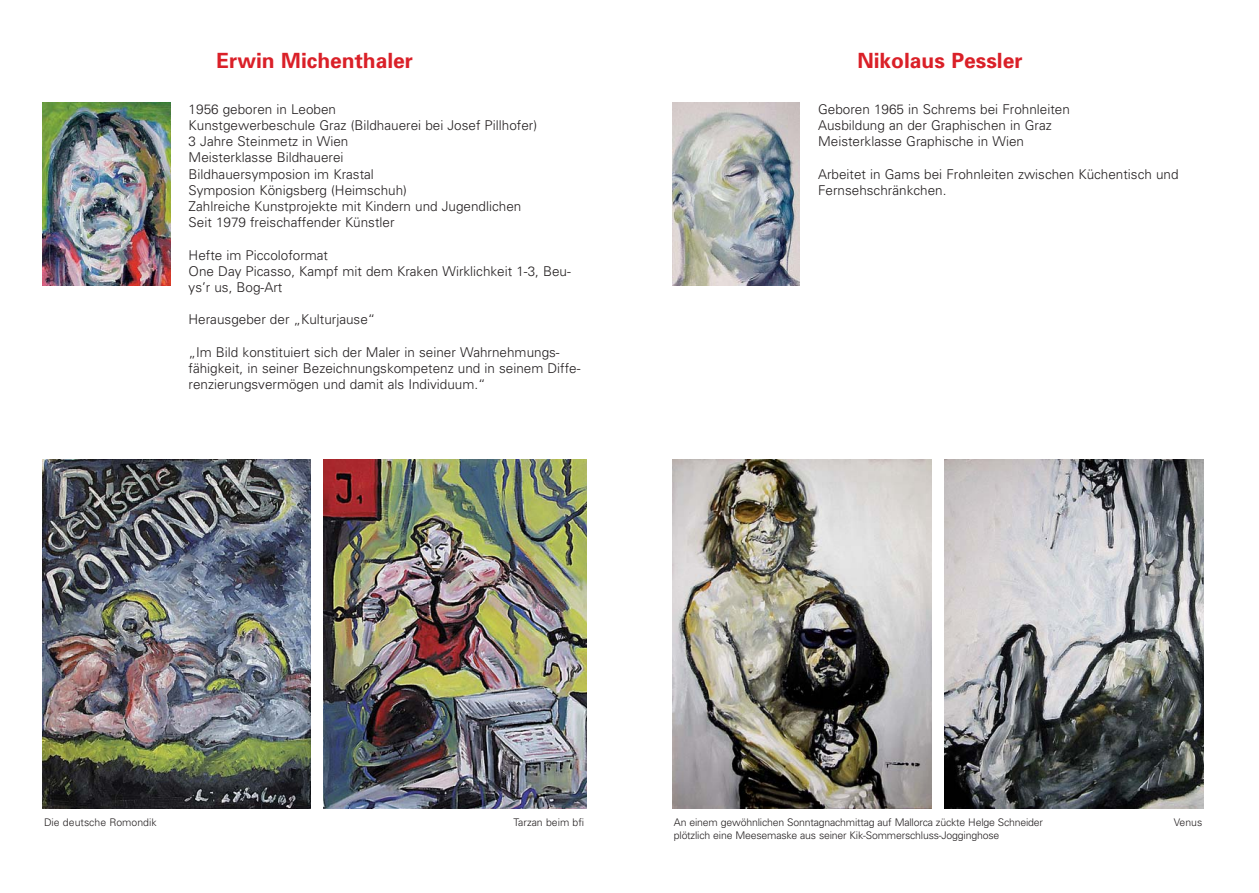
<style>
.page{position:relative;width:1259px;height:893px;background:#fff}
.page>*{position:absolute;margin:0;border:0;box-sizing:border-box;transform-origin:0 0}
.t1{font:700 21px "Univers";color:#da2028}
.t2{font:300 13.5px/16.2px "Univers";color:#231f20}
.t3{font:300 10.5px/12.6px "Univers";letter-spacing:-.015em;color:#231f20}
</style>
<div class="page">
<img style="left:43px;top:102px;width:127px;height:183px">
<img style="left:672px;top:102px;width:127px;height:183px">
<img style="left:43px;top:460px;width:267px;height:348px">
<img style="left:323px;top:460px;width:264px;height:348px">
<img style="left:672px;top:460px;width:259px;height:348px">
<img style="left:944px;top:460px;width:259px;height:348px">
<h1 class="t1" style="left:216px;top:47px;width:198px">Erwin Michenthaler</h1>
<h1 class="t1" style="left:857px;top:47px;width:167px">Nikolaus Pessler</h1>
<p class="t2" style="left:189px;top:100px;width:350px">1956 geboren in Leoben<br>Kunstgewerbeschule Graz (Bildhauerei bei Josef Pillhofer)<br>3 Jahre Steinmetz in Wien<br>Meisterklasse Bildhauerei<br>Bildhauersymposion im Krastal<br>Symposion Königsberg (Heimschuh)<br>Zahlreiche Kunstprojekte mit Kindern und Jugendlichen Seit 1979 freischaffender Künstler</p>
<p class="t2" style="left:189px;top:246px;width:384px">Hefte im Piccoloformat<br>One Day Picasso, Kampf mit dem Kraken Wirklichkeit 1-3, Beu&shy;ys’r us, Bog-Art</p>
<p class="t2" style="left:189px;top:311px;width:188px">Herausgeber der „Kulturjause“</p>
<p class="t2" style="left:188px;top:343px;width:393px">„Im Bild konstituiert sich der Maler in seiner Wahrnehmungs&shy;fähigkeit, in seiner Bezeichnungskompetenz und in seinem Diffe&shy;renzierungsvermögen und damit als Individuum.“</p>
<p class="t2" style="left:818px;top:100px;width:253px">Geboren 1965 in Schrems bei Frohnleiten<br>Ausbildung an der Graphischen in Graz<br>Meisterklasse Graphische in Wien</p>
<p class="t2" style="left:818px;top:165px;width:362px">Arbeitet in Gams bei Frohnleiten zwischen Küchentisch und<br>Fernsehschränkchen.</p>
<p class="t3" style="left:44px;top:816px;width:114px">Die deutsche Romondik</p>
<p class="t3" style="left:513px;top:816px;width:72px">Tarzan beim bfi</p>
<p class="t3" style="left:674px;top:816px;width:371px">An einem gewöhnlichen Sonntagnachmittag auf Mallorca zückte Helge Schneider plötzlich eine Meesemaske aus seiner Kik-Sommerschluss-Jogginghose</p>
<p class="t3" style="left:1173px;top:816px;width:30px">Venus</p>
</div>
